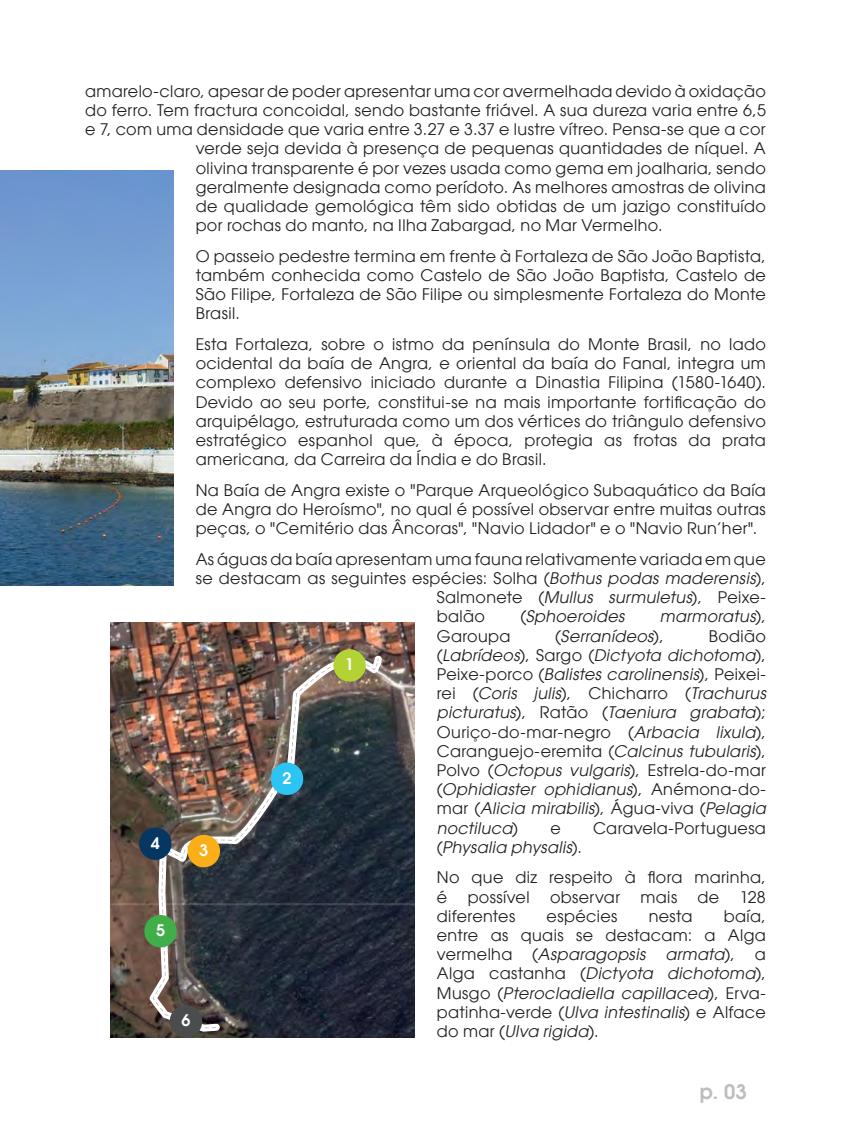
<style>
.page{position:relative;width:851px;height:1134px;background:#fff}
.page>*{position:absolute;margin:0;border:0;box-sizing:border-box;transform-origin:0 0}
.t1{font:600 20px "Avant Garde LT";color:#bcbdc0}
.t2{font:16px/19.2px "Avant Garde LT";letter-spacing:.02em;color:#231f20;text-align:justify}
.t3{font:italic 16px/19.2px "Avant Garde LT";letter-spacing:.02em;color:#231f20;text-align:justify}
.t4{font:600 16px "Avant Garde LT";color:#fff}
.s1{font-style:italic}
.s2{font-style:normal}
</style>
<div class="page">
<img style="left:0;top:170px;width:173px;height:415px">
<img style="left:111px;top:622px;width:303px;height:415px">
<img style="left:137px;top:647px;width:241px;height:391px">
<p class="t2" style="left:85px;top:81px;width:682px">amarelo-claro, apesar de poder apresentar uma cor avermelhada devido à oxidação</p>
<p class="t2" style="left:85px;top:101px;width:682px">do ferro. Tem fractura concoidal, sendo bastante friável. A sua dureza varia entre 6,5</p>
<p class="t2" style="left:85px;top:120px;width:682px">e 7, com uma densidade que varia entre 3.27 e 3.37 e lustre vítreo. Pensa-se que a cor</p>
<p class="t2" style="left:196px;top:139px;width:571px">verde seja devida à presença de pequenas quantidades de níquel. A</p>
<p class="t2" style="left:196px;top:158px;width:571px">olivina transparente é por vezes usada como gema em joalharia, sendo</p>
<p class="t2" style="left:196px;top:177px;width:571px">geralmente designada como perídoto. As melhores amostras de olivina</p>
<p class="t2" style="left:196px;top:197px;width:571px">de qualidade gemológica têm sido obtidas de um jazigo constituído</p>
<p class="t2" style="left:196px;top:216px;width:468px">por rochas do manto, na Ilha Zabargad, no Mar Vermelho.</p>
<p class="t2" style="left:196px;top:246px;width:571px">O passeio pedestre termina em frente à Fortaleza de São João Baptista, também conhecida como Castelo de São João Baptista, Castelo de São Filipe, Fortaleza de São Filipe ou simplesmente Fortaleza do Monte Brasil.</p>
<p class="t2" style="left:196px;top:335px;width:571px">Esta Fortaleza, sobre o istmo da península do Monte Brasil, no lado ocidental da baía de Angra, e oriental da baía do Fanal, integra um complexo defensivo iniciado durante a Dinastia Filipina (1580-1640).<br>Devido ao seu porte, constitui-se na mais importante fortificação do arquipélago, estruturada como um dos vértices do triângulo defensivo estratégico espanhol que, à época, protegia as frotas da prata americana, da Carreira da Índia e do Brasil.</p>
<p class="t2" style="left:196px;top:480px;width:571px">Na Baía de Angra existe o "Parque Arqueológico Subaquático da Baía de Angra do Heroísmo", no qual é possível observar entre muitas outras peças, o "Cemitério das Âncoras", "Navio Lidador" e o "Navio Run’her".</p>
<p class="t2" style="left:196px;top:549px;width:571px">As águas da baía apresentam uma fauna relativamente variada em que</p>
<p class="t2" style="left:196px;top:568px;width:571px">se destacam as seguintes espécies: Solha (<span class="s1">Bothus podas maderensis</span>),</p>
<p class="t2" style="left:437px;top:588px;width:330px">Salmonete (<span class="s1">Mullus surmuletus</span>), Peixe-</p>
<p class="t2" style="left:437px;top:607px;width:49px">balão</p>
<p class="t3" style="left:520px;top:607px;width:105px"><span class="s2">(</span>Sphoeroides</p>
<p class="t3" style="left:659px;top:607px;width:108px">marmoratus<span class="s2">),</span></p>
<p class="t2" style="left:437px;top:626px;width:75px">Garoupa</p>
<p class="t3" style="left:555px;top:626px;width:110px"><span class="s2">(</span>Serranídeos<span class="s2">),</span></p>
<p class="t3" style="left:437px;top:626px;width:330px;text-indent:272px"><span class="s2">Bodião (</span>Labrídeos<span class="s2">), Sargo (</span>Dictyota dichotoma<span class="s2">), Peixe-porco (</span>Balistes carolinensis<span class="s2">), Peixei&shy;rei (</span>Coris julis<span class="s2">), Chicharro (</span>Trachurus picturatus<span class="s2">), Ratão (</span>Taeniura grabata<span class="s2">); Ouriço-do-mar-negro (</span>Arbacia lixula<span class="s2">), Caranguejo-eremita (</span>Calcinus tubularis<span class="s2">), Polvo (</span>Octopus vulgaris<span class="s2">), Estrela-do-mar (</span>Ophidiaster ophidianus<span class="s2">), Anémona-do&shy;mar (</span>Alicia mirabilis<span class="s2">), Água-viva (</span>Pelagia noctiluca<span class="s2">)</span></p>
<p class="t4" style="left:345px;top:654px;width:10px">1</p>
<p class="t4" style="left:282px;top:767px;width:10px">2</p>
<p class="t2" style="left:550px;top:818px;width:12px">e</p>
<p class="t2" style="left:593px;top:818px;width:174px">Caravela-Portuguesa</p>
<p class="t3" style="left:437px;top:837px;width:147px"><span class="s2">(</span>Physalia physalis<span class="s2">).</span></p>
<p class="t2" style="left:437px;top:868px;width:330px">No que diz respeito à flora marinha, é</p>
<p class="t4" style="left:151px;top:832px;width:10px">4</p>
<p class="t4" style="left:199px;top:840px;width:10px">3</p>
<p class="t2" style="left:467px;top:887px;width:63px">possível</p>
<p class="t2" style="left:550px;top:887px;width:72px">observar</p>
<p class="t2" style="left:640px;top:887px;width:38px">mais</p>
<p class="t2" style="left:697px;top:887px;width:23px">de</p>
<p class="t2" style="left:739px;top:887px;width:28px">128</p>
<p class="t2" style="left:437px;top:906px;width:80px">diferentes</p>
<p class="t2" style="left:546px;top:906px;width:72px">espécies</p>
<p class="t2" style="left:648px;top:906px;width:45px">nesta</p>
<p class="t2" style="left:437px;top:906px;width:330px;text-indent:287px">baía, entre as quais se destacam: a Alga vermelha (<span class="s1">Asparagopsis armata</span>), a Alga castanha (<span class="s1">Dictyota dichotoma</span>), Musgo (<span class="s1">Pterocladiella capillacea</span>), Erva&shy;patinha-verde (<span class="s1">Ulva intestinalis</span>) e Alface do mar (<span class="s1">Ulva rigida</span>).</p>
<p class="t4" style="left:156px;top:920px;width:10px">5</p>
<p class="t4" style="left:181px;top:1010px;width:10px">6</p>
<p class="t1" style="left:699px;top:1078px;width:48px">p. 03</p>
</div>
